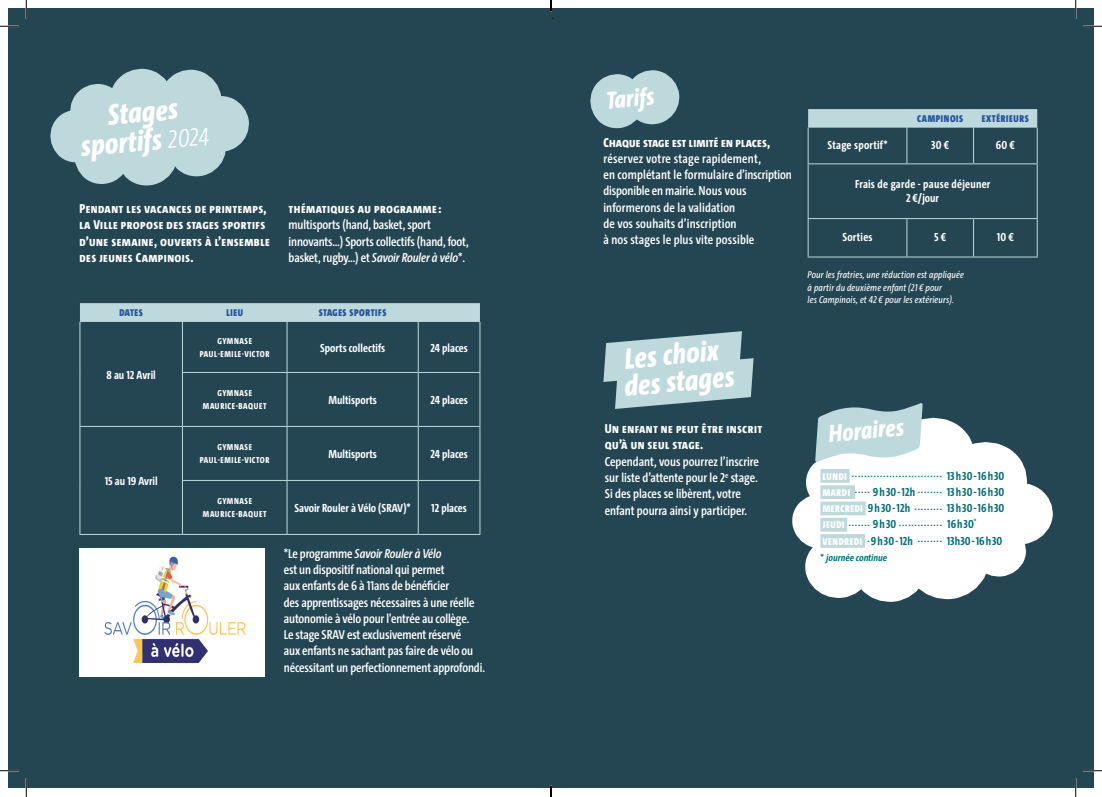
<style>
.page{position:relative;width:1102px;height:797px;background:#fff}
.page>*{position:absolute;margin:0;border:0;box-sizing:border-box;transform-origin:0 0}
.titre_1{font:italic 800 30px "The Sans Cd";color:#fff}
.titre_2{font:italic 800 25px "The Sans Cd";color:#fff}
.t1{font:15px "Minion Pro";color:#1c1c1b}
.txt{font:600 13.12px/16.2px "The Sans Cd";letter-spacing:-.01em;color:#fff}
.txt-2{font:600 13.12px/16.2px "The Sans Cd";letter-spacing:.01em;color:#fff}
.txt-3{font:800 13.12px/16.2px "The Sans Cd";letter-spacing:.03em;color:#fff}
.t2{font:700 11.88px "The Sans Cd";color:#fff}
.horaires{font:700 11.88px/16.2px "The Sans Cd";letter-spacing:.01em;color:#007179}
.t3{font:700 11.88px "The Sans Cd";letter-spacing:.02em;color:#fff}
.horaires-2{font:600 11.25px "The Sans Cd";color:#007179}
.notes{font:italic 10px/12.5px "The Sans Cd";letter-spacing:.01em;color:#fff}
.t4{font:900 10px "The Sans Cd";letter-spacing:.06em;color:#26539d}
.t5{font:italic 700 10px "The Sans Cd";color:#007179}
.t6{font:800 8.75px "The Sans Cd";letter-spacing:.07em;color:#fff}
.s1{font-weight:300;font-size:25.5px}
.s2{font-style:italic}
.s3{font-weight:800}
.s4{color:#90434b}
.s5{font-weight:700;font-size:11.88px}
.s6{font-weight:900;font-size:10px;color:#fff}
.s7{font-weight:700;font-size:7.25px}
.s8{font-style:normal}
</style>
<div class="page">
<div style="left:9px;top:9px;width:542px;height:779px;background:#244652"></div>
<div style="left:551px;top:9px;width:542px;height:779px;background:#244652"></div>
<svg style="left:80px;top:303px;width:400px;height:19px;background:#bbd7da"></svg>
<hr style="left:79px;top:322px;width:1px;height:50px;background:#bdd9dc">
<hr style="left:79px;top:372px;width:1px;height:54px;background:#bdd9dc">
<hr style="left:182px;top:322px;width:1px;height:50px;background:#bdd9dc">
<hr style="left:286px;top:322px;width:1px;height:50px;background:#bdd9dc">
<hr style="left:417px;top:322px;width:1px;height:50px;background:#bdd9dc">
<hr style="left:479px;top:322px;width:1px;height:50px;background:#bdd9dc">
<hr style="left:182px;top:372px;width:105px;height:1px;background:#bdd9dc">
<hr style="left:182px;top:373px;width:1px;height:53px;background:#bdd9dc">
<hr style="left:287px;top:372px;width:131px;height:1px;background:#bdd9dc">
<hr style="left:286px;top:373px;width:1px;height:53px;background:#bdd9dc">
<hr style="left:418px;top:372px;width:62px;height:1px;background:#bdd9dc">
<hr style="left:417px;top:373px;width:1px;height:53px;background:#bdd9dc">
<hr style="left:479px;top:373px;width:1px;height:53px;background:#bdd9dc">
<hr style="left:79px;top:426px;width:103px;height:1px;background:#bdd9dc">
<hr style="left:79px;top:427px;width:1px;height:53px;background:#bdd9dc">
<hr style="left:79px;top:480px;width:1px;height:54px;background:#bdd9dc">
<hr style="left:79px;top:534px;width:103px;height:1px;background:#bdd9dc">
<hr style="left:182px;top:426px;width:105px;height:1px;background:#bdd9dc">
<hr style="left:182px;top:427px;width:1px;height:53px;background:#bdd9dc">
<hr style="left:287px;top:426px;width:131px;height:1px;background:#bdd9dc">
<hr style="left:286px;top:427px;width:1px;height:53px;background:#bdd9dc">
<hr style="left:418px;top:426px;width:62px;height:1px;background:#bdd9dc">
<hr style="left:417px;top:427px;width:1px;height:53px;background:#bdd9dc">
<hr style="left:479px;top:427px;width:1px;height:53px;background:#bdd9dc">
<hr style="left:182px;top:480px;width:105px;height:1px;background:#bdd9dc">
<hr style="left:182px;top:481px;width:1px;height:53px;background:#bdd9dc">
<hr style="left:287px;top:480px;width:131px;height:1px;background:#bdd9dc">
<hr style="left:286px;top:481px;width:1px;height:53px;background:#bdd9dc">
<hr style="left:418px;top:480px;width:62px;height:1px;background:#bdd9dc">
<hr style="left:417px;top:481px;width:1px;height:53px;background:#bdd9dc">
<hr style="left:479px;top:481px;width:1px;height:53px;background:#bdd9dc">
<hr style="left:182px;top:534px;width:105px;height:1px;background:#bdd9dc">
<hr style="left:287px;top:534px;width:131px;height:1px;background:#bdd9dc">
<hr style="left:418px;top:534px;width:62px;height:1px;background:#bdd9dc">
<svg style="left:603px;top:331px;width:150px;height:78px"></svg>
<svg style="left:590px;top:70px;width:89px;height:58px"></svg>
<svg style="left:792px;top:403px;width:260px;height:199px"></svg>
<svg style="left:808px;top:109px;width:229px;height:19px;background:#b9d5d8"></svg>
<hr style="left:807px;top:219px;width:1px;height:37px;background:#bdd9dc">
<hr style="left:906px;top:219px;width:1px;height:37px;background:#bdd9dc">
<hr style="left:972px;top:219px;width:1px;height:37px;background:#bdd9dc">
<hr style="left:1036px;top:219px;width:1px;height:37px;background:#bdd9dc">
<hr style="left:807px;top:256px;width:99px;height:1px;background:#bdd9dc">
<hr style="left:906px;top:256px;width:67px;height:1px;background:#bdd9dc">
<hr style="left:973px;top:256px;width:64px;height:1px;background:#bdd9dc">
<hr style="left:807px;top:128px;width:1px;height:35px;background:#bdd9dc">
<hr style="left:906px;top:128px;width:1px;height:35px;background:#bdd9dc">
<hr style="left:972px;top:128px;width:1px;height:35px;background:#bdd9dc">
<hr style="left:1036px;top:128px;width:1px;height:35px;background:#bdd9dc">
<hr style="left:807px;top:163px;width:99px;height:1px;background:#bdd9dc">
<hr style="left:807px;top:164px;width:1px;height:54px;background:#bdd9dc">
<hr style="left:906px;top:163px;width:67px;height:1px;background:#bdd9dc">
<hr style="left:973px;top:163px;width:64px;height:1px;background:#bdd9dc">
<hr style="left:1036px;top:164px;width:1px;height:54px;background:#bdd9dc">
<hr style="left:807px;top:218px;width:99px;height:1px;background:#bdd9dc">
<hr style="left:906px;top:218px;width:67px;height:1px;background:#bdd9dc">
<hr style="left:973px;top:218px;width:64px;height:1px;background:#bdd9dc">
<svg style="left:50px;top:69px;width:199px;height:116px"></svg>
<img style="left:82px;top:548px;width:182px;height:128px">
<svg style="left:0;top:25px;width:19px;height:2px"></svg>
<svg style="left:1083px;top:25px;width:18px;height:2px"></svg>
<svg style="left:0;top:770px;width:19px;height:1px"></svg>
<svg style="left:1083px;top:770px;width:18px;height:1px"></svg>
<svg style="left:25px;top:0;width:2px;height:19px"></svg>
<svg style="left:25px;top:778px;width:2px;height:19px"></svg>
<svg style="left:1074px;top:0;width:2px;height:19px"></svg>
<svg style="left:1074px;top:778px;width:2px;height:19px"></svg>
<svg style="left:550px;top:785px;width:1px;height:12px"></svg>
<p class="titre_1" style="left:106px;top:95px;width:72px;rotate:-5deg">Stages</p>
<p class="titre_1" style="left:79px;top:127px;width:130px;rotate:-5deg">sportifs <span class="s1">2024</span></p>
<p class="txt-3" style="left:79px;top:201px;width:192px">Pendant les vacances de printemps, la Ville propose des stages sportifs d’une semaine, ouverts à l’ensemble des jeunes Campinois.</p>
<p class="txt-3" style="left:288px;top:201px;width:154px">thématiques au programme :</p>
<p class="txt" style="left:288px;top:217px;width:182px">multisports (hand, basket, sport innovants…) Sports collectifs (hand, foot, basket, rugby...) et <span class="s2">Savoir Rouler à vélo</span>*.</p>
<p class="t4" style="left:119px;top:306px;width:25px">DATES</p>
<p class="t4" style="left:226px;top:306px;width:18px">LIEU</p>
<p class="t4" style="left:319px;top:306px;width:69px">STAGES SPORTIFS</p>
<p class="t2" style="left:106px;top:367px;width:51px">8 au 12 Avril</p>
<p class="t2" style="left:105px;top:473px;width:54px">15 au 19 Avril</p>
<p class="t6" style="left:217px;top:335px;width:36px">GYMNASE</p>
<p class="t6" style="left:200px;top:348px;width:71px">PAUL-EMILE-VICTOR</p>
<p class="t2" style="left:320px;top:340px;width:66px">Sports collectifs</p>
<p class="t2" style="left:430px;top:340px;width:39px">24 places</p>
<p class="t6" style="left:217px;top:388px;width:36px">GYMNASE</p>
<p class="t6" style="left:203px;top:400px;width:65px">MAURICE-BAQUET</p>
<p class="t2" style="left:328px;top:392px;width:50px">Multisports</p>
<p class="t2" style="left:430px;top:392px;width:39px">24 places</p>
<p class="t6" style="left:217px;top:442px;width:36px">GYMNASE</p>
<p class="t6" style="left:200px;top:454px;width:71px">PAUL-EMILE-VICTOR</p>
<p class="t2" style="left:328px;top:446px;width:50px">Multisports</p>
<p class="t2" style="left:430px;top:446px;width:39px">24 places</p>
<p class="t6" style="left:217px;top:496px;width:36px">GYMNASE</p>
<p class="t6" style="left:203px;top:508px;width:65px">MAURICE-BAQUET</p>
<p class="t2" style="left:294px;top:500px;width:118px">Savoir Rouler à Vélo (SRAV)*</p>
<p class="t2" style="left:431px;top:500px;width:37px">12 places</p>
<p class="txt" style="left:284px;top:545px;width:192px">*Le programme <span class="s2">Savoir Rouler à Vélo<br></span>est un dispositif national qui permet<br>aux enfants de 6 à 11ans de bénéficier<br>des apprentissages nécessaires à une réelle autonomie à vélo pour l'entrée au collège.</p>
<p class="txt" style="left:284px;top:626px;width:203px">Le stage SRAV est exclusivement réservé<br>aux enfants ne sachant pas faire de vélo ou nécessitant un perfectionnement approfondi.</p>
<p class="t1" style="left:551px;top:5px;width:5px">.</p>
<p class="titre_2" style="left:605px;top:84px;width:50px;rotate:-5deg">Tarifs</p>
<p class="txt-2" style="left:603px;top:134px;width:190px"><span class="s3">Chaque stage est limité en places, </span>réservez votre stage rapidement,<br>en complétant le formulaire d’inscription disponible en mairie. Nous vous informerons de la validation<br>de vos souhaits d’inscription<br>à nos stages le plus vite possible<span class="s4">.</span></p>
<p class="titre_1" style="left:622px;top:339px;width:96px;rotate:-5deg">Les choix</p>
<p class="titre_1" style="left:622px;top:366px;width:112px;rotate:-5deg">des stages</p>
<p class="txt" style="left:604px;top:421px;width:159px"><span class="s3">Un enfant ne peut être inscrit qu’à un seul stage.<br></span>Cependant, vous pourrez l’inscrire sur liste d’attente pour le 2<sup>e</sup> stage.<br>Si des places se libèrent, votre enfant pourra ainsi y participer.</p>
<p class="t4" style="left:917px;top:112px;width:47px">CAMPINOIS</p>
<p class="t4" style="left:981px;top:112px;width:48px">EXTÉRIEURS</p>
<p class="t3" style="left:827px;top:138px;width:62px">Stage sportif*</p>
<p class="t2" style="left:931px;top:138px;width:20px">30 €</p>
<p class="t2" style="left:995px;top:138px;width:21px">60 €</p>
<p class="t3" style="left:855px;top:176px;width:137px">Frais de garde - pause déjeuner</p>
<p class="t2" style="left:906px;top:190px;width:34px">2 €/jour</p>
<p class="t3" style="left:842px;top:230px;width:32px">Sorties</p>
<p class="t2" style="left:934px;top:230px;width:14px">5 €</p>
<p class="t2" style="left:996px;top:230px;width:19px">10 €</p>
<p class="notes" style="left:807px;top:269px;width:158px">Pour les fratries, une réduction est appliquée à partir du deuxième enfant (21 € pour<br>les Campinois, et 42 € pour les extérieurs).</p>
<p class="titre_2" style="left:827px;top:417px;width:77px;rotate:-5deg">Horaires</p>
<p class="horaires-2" style="left:822px;top:466px;width:183px"><sub>LUNDI</sub> ............................. <span class="s5">13 h 30 - 16 h 30</span></p>
<p class="horaires" style="left:822px;top:484px;width:183px"><span class="s6">MARDI</span> <sup>.....</sup> 9 h 30 - 12h <sup>........</sup> 13 h 30 - 16 h 30<br><span class="s6">MERCREDI</span> 9 h 30 - 12h <sup>.........</sup> 13 h 30 - 16 h 30</p>
<p class="horaires-2" style="left:822px;top:515px;width:155px"><sub>JEUDI</sub> ....... <span class="s5">9 h 30</span> .............. <span class="s5">16 h 30</span><span class="s7">*</span></p>
<p class="horaires" style="left:822px;top:532px;width:181px"><span class="s6">VENDREDI</span> <sup>.</sup>9 h 30 - 12h <sup>........</sup> 13h30 - 16 h 30</p>
<p class="t5" style="left:820px;top:551px;width:70px"><span class="s8">*</span> journée continue</p>
</div>
